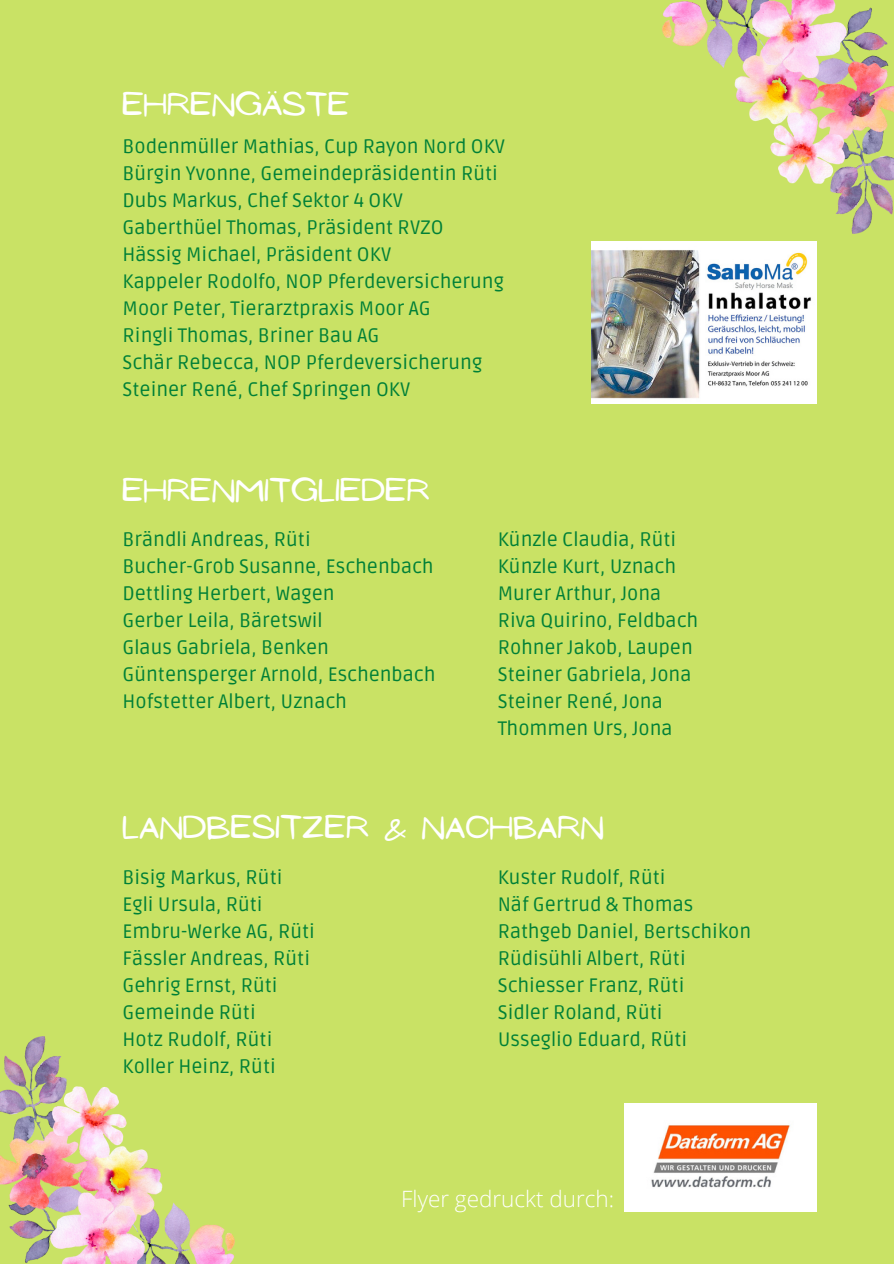
<style>
.page{position:relative;width:894px;height:1264px;background:#fff}
.page>*{position:absolute;margin:0;border:0;box-sizing:border-box;transform-origin:0 0}
.t1{font:30px "NF Ananias Regular";color:#fff}
.t2{font:300 22.5px "Open Sans";color:#fff}
.t3{font:19.5px "Ruda";color:#008037}
</style>
<div class="page">
<div style="left:0;top:0;width:893px;height:1263px;background:#c9e265"></div>
<img style="left:662px;top:0;width:231px;height:233px">
<img style="left:0;top:1036px;width:234px;height:227px">
<img style="left:624px;top:1103px;width:192px;height:108px">
<img style="left:591px;top:242px;width:225px;height:162px">
<p class="t1" style="left:122px;top:87px;width:229px">EHRENGÄSTE</p>
<p class="t3" style="left:122px;top:135px;width:384px">Bodenmüller Mathias, Cup Rayon Nord OKV</p>
<p class="t3" style="left:122px;top:162px;width:377px">Bürgin Yvonne, Gemeindepräsidentin Rüti</p>
<p class="t3" style="left:122px;top:189px;width:282px">Dubs Markus, Chef Sektor 4 OKV</p>
<p class="t3" style="left:122px;top:216px;width:322px">Gaberthüel Thomas, Präsident RVZO</p>
<p class="t3" style="left:122px;top:243px;width:270px">Hässig Michael, Präsident OKV</p>
<p class="t3" style="left:122px;top:270px;width:383px">Kappeler Rodolfo, NOP Pferdeversicherung</p>
<p class="t3" style="left:122px;top:297px;width:310px">Moor Peter, Tierarztpraxis Moor AG</p>
<p class="t3" style="left:122px;top:324px;width:258px">Ringli Thomas, Briner Bau AG</p>
<h1 class="t3" style="left:122px;top:351px;width:361px">Schär Rebecca, NOP Pferdeversicherung</h1>
<p class="t3" style="left:122px;top:378px;width:289px">Steiner René, Chef Springen OKV</p>
<p class="t1" style="left:122px;top:472px;width:309px">EHRENMITGLIEDER</p>
<p class="t3" style="left:122px;top:528px;width:190px">Brändli Andreas, Rüti</p>
<p class="t3" style="left:122px;top:555px;width:312px">Bucher-Grob Susanne, Eschenbach</p>
<p class="t3" style="left:122px;top:582px;width:213px">Dettling Herbert, Wagen</p>
<p class="t3" style="left:122px;top:609px;width:202px">Gerber Leila, Bäretswil</p>
<p class="t3" style="left:122px;top:636px;width:208px">Glaus Gabriela, Benken</p>
<p class="t3" style="left:122px;top:663px;width:314px">Güntensperger Arnold, Eschenbach</p>
<p class="t3" style="left:122px;top:690px;width:226px">Hofstetter Albert, Uznach</p>
<p class="t3" style="left:497px;top:528px;width:180px">Künzle Claudia, Rüti</p>
<p class="t3" style="left:497px;top:555px;width:180px">Künzle Kurt, Uznach</p>
<p class="t3" style="left:497px;top:582px;width:165px">Murer Arthur, Jona</p>
<p class="t3" style="left:497px;top:609px;width:202px">Riva Quirino, Feldbach</p>
<p class="t3" style="left:497px;top:636px;width:196px">Rohner Jakob, Laupen</p>
<p class="t3" style="left:497px;top:663px;width:195px">Steiner Gabriela, Jona</p>
<h1 class="t3" style="left:497px;top:690px;width:166px">Steiner René, Jona</h1>
<p class="t3" style="left:497px;top:717px;width:176px">Thommen Urs, Jona</p>
<p class="t1" style="left:122px;top:810px;width:483px">LANDBESITZER &amp; NACHBARN</p>
<p class="t3" style="left:122px;top:866px;width:161px">Bisig Markus, Rüti</p>
<p class="t3" style="left:122px;top:893px;width:142px">Egli Ursula, Rüti</p>
<p class="t3" style="left:122px;top:920px;width:194px">Embru-Werke AG, Rüti</p>
<p class="t3" style="left:122px;top:947px;width:189px">Fässler Andreas, Rüti</p>
<p class="t3" style="left:122px;top:974px;width:157px">Gehrig Ernst, Rüti</p>
<p class="t3" style="left:122px;top:1001px;width:135px">Gemeinde Rüti</p>
<p class="t3" style="left:122px;top:1028px;width:151px">Hotz Rudolf, Rüti</p>
<p class="t3" style="left:122px;top:1055px;width:155px">Koller Heinz, Rüti</p>
<p class="t3" style="left:497px;top:866px;width:169px">Kuster Rudolf, Rüti</p>
<p class="t3" style="left:497px;top:893px;width:197px">Näf Gertrud &amp; Thomas</p>
<p class="t3" style="left:497px;top:920px;width:255px">Rathgeb Daniel, Bertschikon</p>
<p class="t3" style="left:497px;top:947px;width:189px">Rüdisühli Albert, Rüti</p>
<p class="t3" style="left:497px;top:974px;width:188px">Schiesser Franz, Rüti</p>
<p class="t3" style="left:497px;top:1001px;width:166px">Sidler Roland, Rüti</p>
<p class="t3" style="left:497px;top:1028px;width:191px">Usseglio Eduard, Rüti</p>
<h2 class="t2" style="left:401px;top:1182px;width:214px">Flyer gedruckt durch:</h2>
</div>
